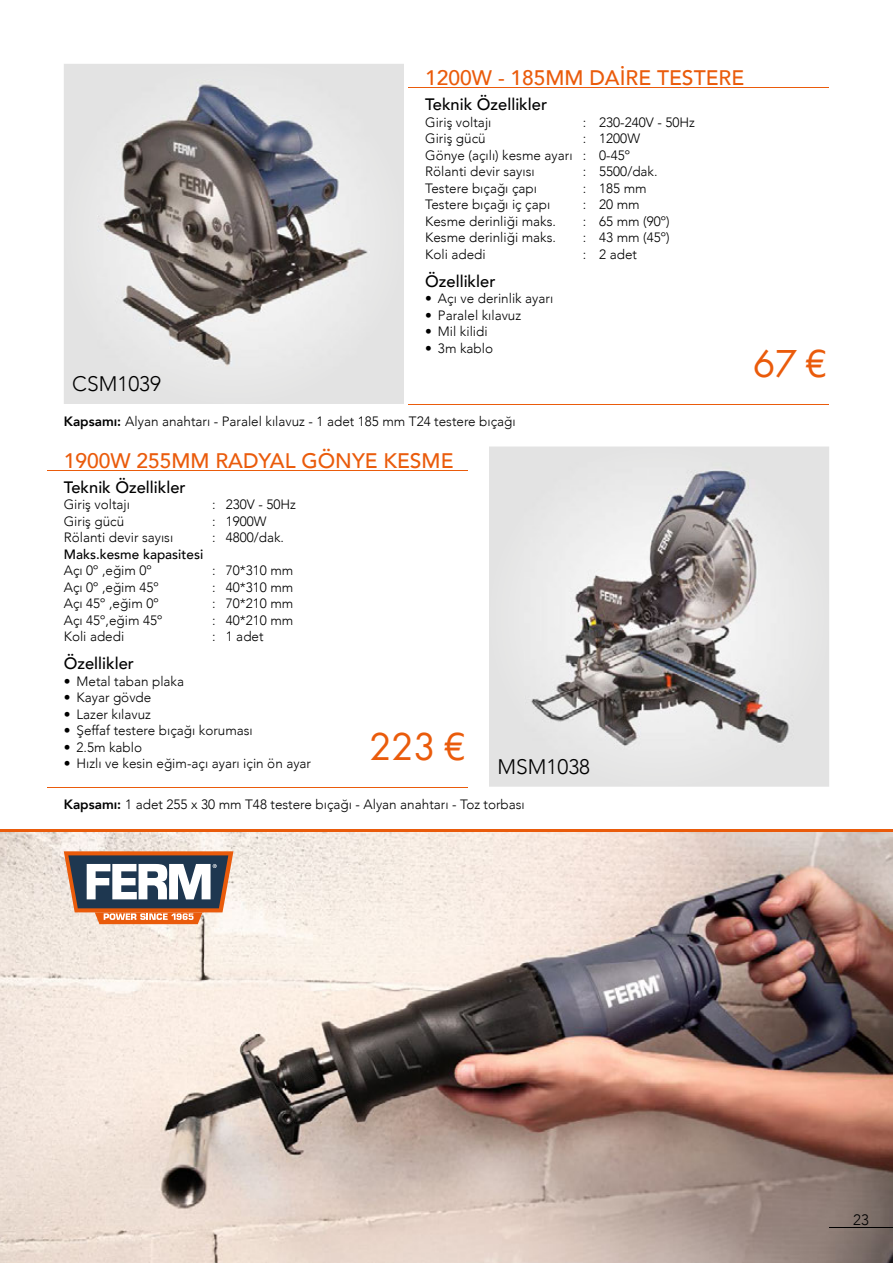
<style>
.page{position:relative;width:893px;height:1263px;background:#fff}
.page>*{position:absolute;margin:0;border:0;box-sizing:border-box;transform-origin:0 0}
.t1{font:36px "Futura";color:#ea5b0b}
.t2{font:500 21px "Avenir";color:#ea5b0b}
.t3{font:300 21px "Avenir";color:#000}
.t4{font:500 16.5px "Avenir";color:#000}
.t5{font:300 15px "Avenir";color:#000}
.t6{font:300 13.5px/16.5px "Avenir";color:#000}
.t7{font:500 13.5px "Avenir";color:#000}
.s1{font-weight:800}
</style>
<div class="page">
<hr style="left:408px;top:87px;width:421px;height:1px;background:#ea5b0b">
<hr style="left:408px;top:404px;width:421px;height:1px;background:#ea5b0b">
<div style="left:64px;top:64px;width:340px;height:340px;background:#e3e3e3"></div>
<img style="left:98px;top:80px;width:272px;height:289px">
<hr style="left:47px;top:470px;width:420px;height:1px;background:#ea5b0b">
<hr style="left:47px;top:787px;width:420px;height:1px;background:#ea5b0b">
<div style="left:489px;top:446px;width:340px;height:341px;background:#e3e3e3"></div>
<img style="left:525px;top:462px;width:268px;height:290px">
<img style="left:0;top:831px;width:893px;height:432px">
<svg style="left:64px;top:851px;width:169px;height:73px"></svg>
<hr style="left:0;top:829px;width:893px;height:2px;background:#ea5b0b">
<hr style="left:829px;top:1227px;width:64px;height:1px;background:#000">
<h2 class="t2" style="left:425px;top:59px;width:320px">1200W - 185MM DAİRE TESTERE</h2>
<p class="t4" style="left:425px;top:90px;width:123px">Teknik Özellikler</p>
<p class="t6" style="left:425px;top:114px;width:68px">Giriş voltajı</p>
<p class="t6" style="left:583px;top:114px;width:114px">: 230-240V - 50Hz</p>
<p class="t6" style="left:425px;top:130px;width:62px">Giriş gücü</p>
<p class="t6" style="left:425px;top:130px;width:216px;text-indent:158px">: 1200W<br>Gönye (açılı) kesme ayarı : 0-45º<br>Rölanti devir sayısı</p>
<p class="t6" style="left:583px;top:163px;width:76px">: 5500/dak.</p>
<h2 class="t3" style="left:72px;top:371px;width:90px">CSM1039</h2>
<p class="t6" style="left:425px;top:180px;width:113px">Testere bıçağı çapı</p>
<p class="t6" style="left:583px;top:180px;width:66px">: 185 mm</p>
<p class="t6" style="left:425px;top:196px;width:126px">Testere bıçağı iç çapı</p>
<p class="t6" style="left:583px;top:196px;width:59px">: 20 mm</p>
<p class="t6" style="left:425px;top:213px;width:132px">Kesme derinliği maks.</p>
<p class="t6" style="left:583px;top:213px;width:88px">: 65 mm (90º)</p>
<p class="t6" style="left:425px;top:229px;width:132px">Kesme derinliği maks.</p>
<p class="t6" style="left:583px;top:229px;width:88px">: 43 mm (45º)</p>
<p class="t6" style="left:425px;top:246px;width:62px">Koli adedi</p>
<p class="t6" style="left:583px;top:246px;width:56px">: 2 adet</p>
<p class="t4" style="left:425px;top:267px;width:72px">Özellikler</p>
<p class="t6" style="left:425px;top:290px;width:130px">• Açı ve derinlik ayarı</p>
<p class="t6" style="left:425px;top:307px;width:97px">• Paralel kılavuz</p>
<p class="t6" style="left:425px;top:323px;width:64px">• Mil kilidi</p>
<p class="t6" style="left:425px;top:340px;width:69px">• 3m kablo</p>
<p class="t6" style="left:64px;top:413px;width:453px"><span class="s1">Kapsamı:</span> Alyan anahtarı - Paralel kılavuz - 1 adet 185 mm T24 testere bıçağı</p>
<h2 class="t2" style="left:64px;top:442px;width:391px">1900W 255MM RADYAL GÖNYE KESME</h2>
<p class="t4" style="left:64px;top:473px;width:123px">Teknik Özellikler</p>
<p class="t6" style="left:64px;top:496px;width:68px">Giriş voltajı</p>
<p class="t6" style="left:212px;top:496px;width:85px">: 230V - 50Hz</p>
<p class="t6" style="left:64px;top:513px;width:62px">Giriş gücü</p>
<p class="t6" style="left:212px;top:513px;width:56px">: 1900W</p>
<p class="t6" style="left:64px;top:529px;width:111px">Rölanti devir sayısı</p>
<p class="t6" style="left:212px;top:529px;width:73px">: 4800/dak.</p>
<p class="t7" style="left:64px;top:542px;width:141px">Maks.kesme kapasitesi</p>
<p class="t6" style="left:64px;top:562px;width:89px">Açı 0º ,eğim 0º</p>
<p class="t6" style="left:212px;top:562px;width:83px">: 70*310 mm</p>
<p class="t6" style="left:64px;top:579px;width:96px">Açı 0º ,eğim 45º</p>
<p class="t6" style="left:212px;top:579px;width:83px">: 40*310 mm</p>
<p class="t6" style="left:64px;top:595px;width:96px">Açı 45º ,eğim 0º</p>
<p class="t6" style="left:212px;top:595px;width:83px">: 70*210 mm</p>
<p class="t6" style="left:64px;top:612px;width:100px">Açı 45º,eğim 45º</p>
<p class="t6" style="left:212px;top:612px;width:83px">: 40*210 mm</p>
<p class="t6" style="left:64px;top:628px;width:62px">Koli adedi</p>
<p class="t6" style="left:212px;top:628px;width:53px">: 1 adet</p>
<p class="t4" style="left:64px;top:649px;width:72px">Özellikler</p>
<p class="t6" style="left:64px;top:673px;width:122px">• Metal taban plaka</p>
<p class="t6" style="left:64px;top:689px;width:89px">• Kayar gövde</p>
<p class="t6" style="left:64px;top:706px;width:89px">• Lazer kılavuz</p>
<p class="t6" style="left:64px;top:722px;width:191px">• Şeffaf testere bıçağı koruması</p>
<p class="t6" style="left:64px;top:739px;width:80px">• 2.5m kablo</p>
<p class="t6" style="left:64px;top:755px;width:249px">• Hızlı ve kesin eğim-açı ayarı için ön ayar</p>
<h2 class="t3" style="left:369px;top:754px;width:222px"><sup>223</sup> <sup>€</sup> MSM1038</h2>
<p class="t6" style="left:64px;top:796px;width:463px"><span class="s1">Kapsamı:</span> 1 adet 255 x 30 mm T48 testere bıçağı - Alyan anahtarı - Toz torbası</p>
<h1 class="t1" style="left:753px;top:341px;width:76px">67 €</h1>
<p class="t5" style="left:853px;top:1211px;width:17px">23</p>
</div>
